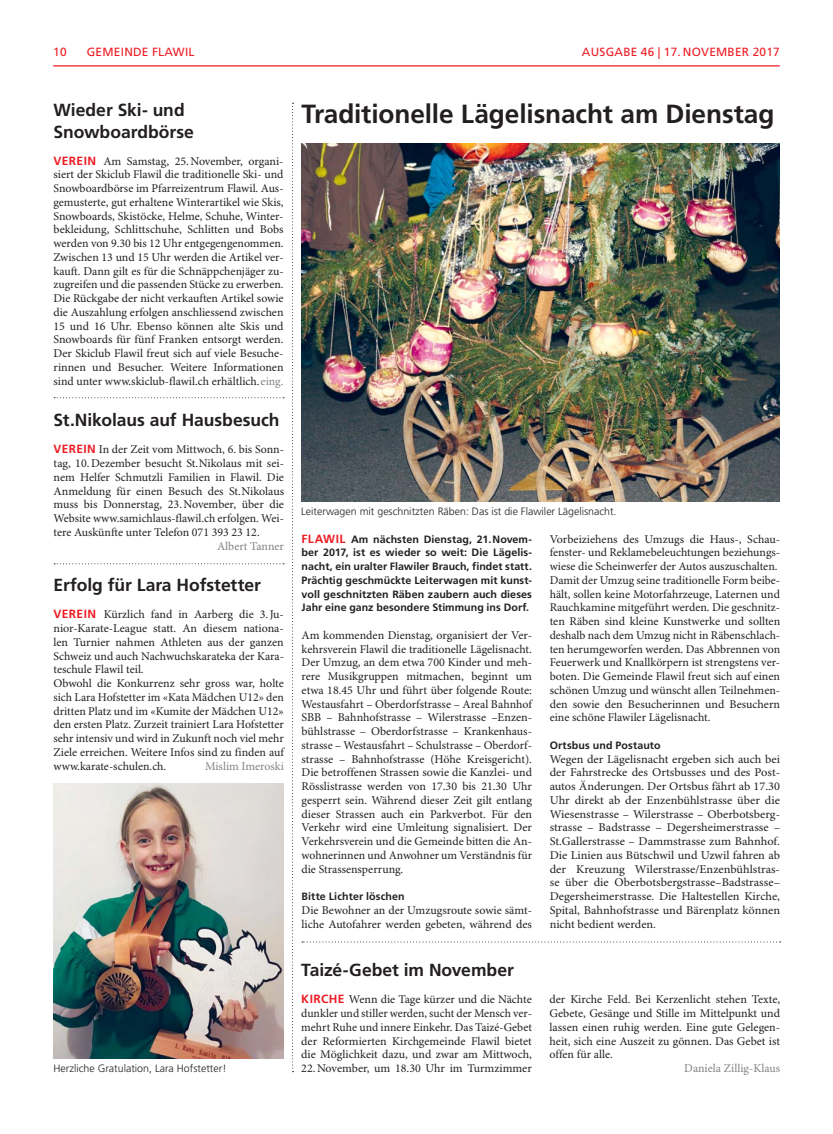
<style>
.page{position:relative;width:833px;height:1134px;background:#fff}
.page>*{position:absolute;margin:0;border:0;box-sizing:border-box;transform-origin:0 0}
.t1{font:700 26.25px "Frutiger LT Std";letter-spacing:-.005em;color:#231f20}
.t2{font:700 17.5px/21.2px "Frutiger LT Std";letter-spacing:-.005em;color:#231f20}
.t3{font:11.88px/13.8px "Minion Pro";color:#231f20;text-align:justify}
.t4{font:11.88px/13.8px "Minion Pro";color:#231f20;text-align:justify;scale:1.04 1}
.t5{font:11.88px "Minion Pro";color:#808285}
.t6{font:11.88px "Frutiger LT Std";letter-spacing:.02em;color:#ed1c24}
.t7{font:700 10.62px/13.8px "Frutiger LT Std";letter-spacing:.01em;color:#231f20;text-align:justify}
.t8{font:300 10.62px "Frutiger LT Std";color:#231f20}
.s1{font-family:"Frutiger LT Std";font-weight:700;color:#ed1c24}
.s2{color:#808285}
.s3{font-size:11.88px;color:#ed1c24}
</style>
<div class="page">
<img style="left:301px;top:144px;width:479px;height:357px">
<hr style="left:53px;top:65px;width:727px;height:1px;background:#ed1c24">
<svg style="left:54px;top:397px;width:230px;height:1px"></svg>
<svg style="left:302px;top:941px;width:478px;height:1px"></svg>
<svg style="left:54px;top:563px;width:230px;height:1px"></svg>
<svg style="left:292px;top:103px;width:1px;height:969px"></svg>
<img style="left:53px;top:783px;width:231px;height:276px">
<p class="t6" style="left:53px;top:46px;width:15px">10</p>
<p class="t6" style="left:87px;top:46px;width:109px">GEMEINDE FLAWIL</p>
<p class="t6" style="left:582px;top:46px;width:199px">AUSGABE 46 | 17. NOVEMBER 2017</p>
<h2 class="t2" style="left:53px;top:101px;width:142px">Wieder Ski- und<br>Snowboardbörse</h2>
<p class="t3" style="left:53px;top:155px;width:232px"><span class="s1">VEREIN</span> Am Samstag, 25. November, organi&shy;siert der Skiclub Flawil die traditionelle Ski- und Snowboardbörse im Pfarreizentrum Flawil. Aus&shy;gemusterte, gut erhaltene Winterartikel wie Skis, Snowboards, Skistöcke, Helme, Schuhe, Winter&shy;bekleidung, Schlittschuhe, Schlitten und Bobs werden von 9.30 bis 12 Uhr entgegengenommen.<br>Zwischen 13 und 15 Uhr werden die Artikel ver&shy;kauft. Dann gilt es für die Schnäppchenjäger zu&shy;zugreifen und die passenden Stücke zu erwerben.<br>Die Rückgabe der nicht verkauften Artikel sowie die Auszahlung erfolgen anschliessend zwischen 15 und 16 Uhr. Ebenso können alte Skis und Snowboards für fünf Franken entsorgt werden.<br>Der Skiclub Flawil freut sich auf viele Besuche&shy;rinnen und Besucher. Weitere Informationen sind unter www.skiclub-flawil.ch erhältlich. <span class="s2">eing.</span></p>
<h2 class="t2" style="left:54px;top:410px;width:227px">St.Nikolaus auf Hausbesuch</h2>
<p class="t3" style="left:54px;top:444px;width:232px"><span class="s1">VEREIN</span> In der Zeit vom Mittwoch, 6. bis Sonn&shy;tag, 10. Dezember besucht St. Nikolaus mit sei&shy;nem Helfer Schmutzli Familien in Flawil. Die Anmeldung für einen Besuch des St. Nikolaus muss bis Donnerstag, 23. November, über die Website www.samichlaus-flawil.ch erfolgen. Wei&shy;tere Auskünfte unter Telefon 071 393 23 12.</p>
<p class="t5" style="left:217px;top:541px;width:68px">Albert Tanner</p>
<h2 class="t2" style="left:53px;top:575px;width:209px">Erfolg für Lara Hofstetter</h2>
<p class="t3" style="left:53px;top:609px;width:232px;text-align:left"><span class="s1">VEREIN</span> Kürzlich fand in Aarberg die 3. Ju&shy;nior-Karate-League statt. An diesem nationa&shy;len Turnier nahmen Athleten aus der ganzen Schweiz und auch Nachwuchskarateka der Kara&shy;teschule Flawil teil.<br>Obwohl die Konkurrenz sehr gross war, holte sich Lara Hofstetter im «Kata Mädchen U12» den dritten Platz und im «Kumite der Mädchen U12» den ersten Platz. Zurzeit trainiert Lara Hofstetter sehr intensiv und wird in Zukunft noch viel mehr Ziele erreichen. Weitere Infos sind zu finden auf www.karate-schulen.ch.</p>
<p class="t5" style="left:205px;top:761px;width:80px">Mislim Imeroski</p>
<p class="t8" style="left:53px;top:1063px;width:174px">Herzliche Gratulation, Lara Hofstetter!</p>
<h1 class="t1" style="left:301px;top:101px;width:474px">Traditionelle Lägelisnacht am Dienstag</h1>
<p class="t8" style="left:301px;top:506px;width:317px">Leiterwagen mit geschnitzten Räben: Das ist die Flawiler Lägelisnacht.</p>
<p class="t7" style="left:301px;top:533px;width:232px"><span class="s3">FLAWIL</span> Am nächsten Dienstag, 21. Novem&shy;ber 2017, ist es wieder so weit: Die Lägelis&shy;nacht, ein uralter Flawiler Brauch, findet statt.<br>Prächtig geschmückte Leiterwagen mit kunst&shy;voll geschnitzten Räben zaubern auch dieses Jahr eine ganz besondere Stimmung ins Dorf.</p>
<p class="t3" style="left:301px;top:629px;width:232px">Am kommenden Dienstag, organisiert der Ver&shy;kehrsverein Flawil die traditionelle Lägelisnacht.<br>Der Umzug, an dem etwa 700 Kinder und meh&shy;rere Musikgruppen mitmachen, beginnt um etwa 18.45 Uhr und führt über folgende Route:<br>Westausfahrt – Oberdorfstrasse – Areal Bahnhof SBB – Bahnhofstrasse – Wilerstrasse –Enzen&shy;bühlstrasse – Oberdorfstras se – Krankenhaus&shy;strasse – Westausfahrt – Schulstrasse – Oberdorf&shy;strasse – Bahnhofstrasse (Höhe Kreisgericht).<br>Die betroffenen Strassen sowie die Kanzlei- und Rösslistrasse werden von 17.30 bis 21.30 Uhr gesperrt sein. Während dieser Zeit gilt entlang dieser Strassen auch ein Parkverbot. Für den Verkehr wird eine Umleitung signalisiert. Der Verkehrsverein und die Gemeinde bitten die An&shy;wohnerinnen und Anwohner um Verständnis für die Strassensperrung.</p>
<p class="t7" style="left:301px;top:890px;width:105px">Bitte Lichter löschen</p>
<p class="t3" style="left:301px;top:904px;width:232px">Die Bewohner an der Umzugsroute sowie sämt&shy;liche Autofahrer werden gebeten, während des</p>
<h2 class="t2" style="left:301px;top:960px;width:214px">Taizé-Gebet im November</h2>
<p class="t3" style="left:301px;top:994px;width:232px"><span class="s1">KIRCHE</span> Wenn die Tage kürzer und die Nächte dunkler und stiller werden, sucht der Mensch ver&shy;mehrt Ruhe und innere Einkehr. Das Taizé-Gebet der Reformierten Kirchgemeinde Flawil bietet die Möglichkeit dazu, und zwar am Mittwoch,</p>
<p class="t3" style="left:301px;top:1062px;width:232px">22. November, um 18.30 Uhr im Turmzimmer</p>
<p class="t3" style="left:550px;top:533px;width:232px;text-align:left">Vorbeiziehens des Umzugs die Haus-, Schau&shy;fenster- und Reklamebeleuchtungen beziehungs&shy;wiese die Scheinwerfer der Autos auszuschalten.<br>Damit der Umzug seine traditionelle Form beibe&shy;hält, sollen keine Motorfahrzeuge, Laternen und Rauchkamine mitgeführt werden. Die geschnitz&shy;ten Räben sind kleine Kunstwerke und sollten deshalb nach dem Umzug nicht in Räbenschlach&shy;ten herumgeworfen werden. Das Abbrennen von Feuerwerk und Knallkörpern ist strengstens ver&shy;boten. Die Gemeinde Flawil freut sich auf einen schönen Umzug und wünscht allen Teilnehmen&shy;den sowie den Besucherinnen und Besuchern eine schöne Flawiler Lägelisnacht.</p>
<p class="t7" style="left:550px;top:739px;width:112px">Ortsbus und Postauto</p>
<p class="t4" style="left:550px;top:753px;width:223px">Wegen der Lägelisnacht ergeben sich auch bei der Fahrstrecke des Ortsbusses und des Post&shy;autos Änderungen. Der Ortsbus fährt ab 17.30<br>Uhr direkt ab der Enzenbühlstrasse über die Wiesenstrasse – Wilerstrasse – Oberbotsberg&shy;strasse – Badstrasse – Degersheimerstrasse – St.Galler stras se – Dammstrasse zum Bahnhof.<br>Die Linien aus Bütschwil und Uzwil fahren ab der Kreuzung Wilerstrasse/Enzenbühlstras&shy;se über die Oberbotsbergstrasse–Badstrasse– Degersheimerstrasse. Die Haltestellen Kirche, Spital, Bahnhofstrasse und Bärenplatz können nicht bedient werden.</p>
<p class="t3" style="left:549px;top:994px;width:232px">der Kirche Feld. Bei Kerzenlicht stehen Texte, Gebete, Gesänge und Stille im Mittelpunkt und lassen einen ruhig werden. Eine gute Gelegen&shy;heit, sich eine Auszeit zu gönnen. Das Gebet ist offen für alle.</p>
<p class="t5" style="left:684px;top:1064px;width:97px">Daniela Zillig-Klaus</p>
</div>
